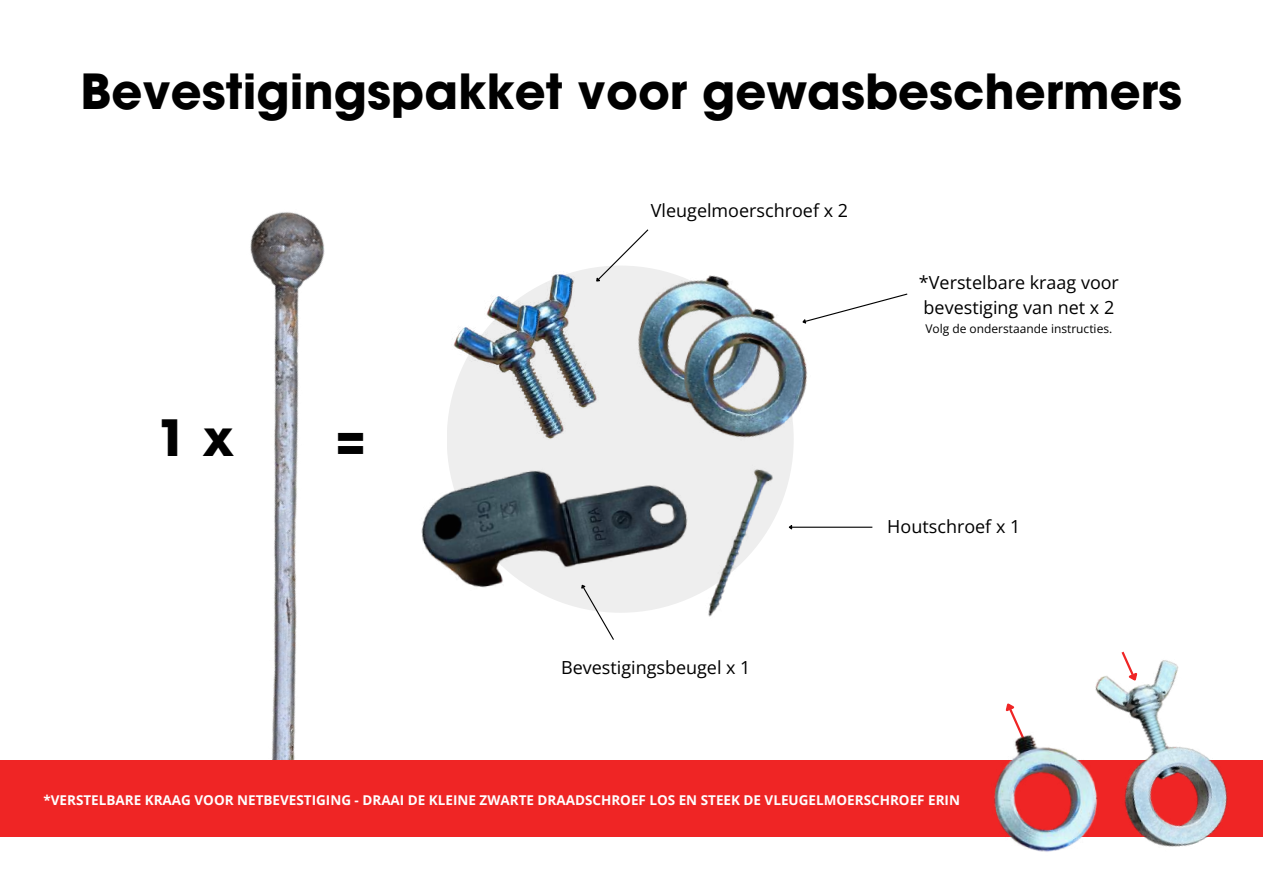
<style>
.page{position:relative;width:1263px;height:894px;background:#fff}
.page>*{position:absolute;margin:0;border:0;box-sizing:border-box;transform-origin:0 0}
.t1{font:700 49.5px "Avant Garde";color:#000}
.t2{font:700 48px "Avant Garde";color:#000}
.t3{font:18px/25px "Open Sans";color:#000}
.t4{font:700 13.5px "Open Sans";color:#fff}
.t5{font:12px "Open Sans";color:#000}
</style>
<div class="page">
<img style="left:250px;top:212px;width:372px;height:547px">
<img style="left:706px;top:481px;width:82px;height:136px">
<img style="left:394px;top:439px;width:312px;height:166px">
<img style="left:601px;top:284px;width:45px;height:164px">
<img style="left:480px;top:268px;width:144px;height:154px">
<img style="left:447px;top:299px;width:144px;height:154px">
<img style="left:646px;top:268px;width:161px;height:213px">
<svg style="left:800px;top:292px;width:108px;height:33px"></svg>
<svg style="left:578px;top:581px;width:37px;height:60px"></svg>
<hr style="left:792px;top:526px;width:80px;height:1px;background:#000">
<svg style="left:787px;top:523px;width:6px;height:7px"></svg>
<div style="left:0;top:759px;width:1263px;height:77px;background:#ef2525"></div>
<img style="left:1095px;top:660px;width:163px;height:187px">
<svg style="left:1119px;top:651px;width:23px;height:35px"></svg>
<svg style="left:1005px;top:703px;width:12px;height:19px"></svg>
<img style="left:981px;top:722px;width:127px;height:130px">
<svg style="left:593px;top:228px;width:57px;height:56px"></svg>
<h2 class="t2" style="left:80px;top:60px;width:1103px">Bevestigingspakket voor gewasbeschermers</h2>
<h1 class="t1" style="left:157px;top:405px;width:79px">1 x</h1>
<h1 class="t1" style="left:336px;top:405px;width:31px">=</h1>
<h3 class="t3" style="left:651px;top:197px;width:199px">Vleugelmoerschroef x 2</h3>
<h3 class="t3" style="left:919px;top:270px;width:201px">*Verstelbare kraag voor bevestiging van net x 2</h3>
<p class="t5" style="left:925px;top:320px;width:188px">Volg de onderstaande instructies.</p>
<h3 class="t3" style="left:561px;top:654px;width:191px">Bevestigingsbeugel x 1</h3>
<h3 class="t3" style="left:887px;top:513px;width:135px">Houtschroef x 1</h3>
<p class="t4" style="left:43px;top:790px;width:918px">*VERSTELBARE KRAAG VOOR NETBEVESTIGING - DRAAI DE KLEINE ZWARTE DRAADSCHROEF LOS EN STEEK DE VLEUGELMOERSCHROEF ERIN</p>
</div>
